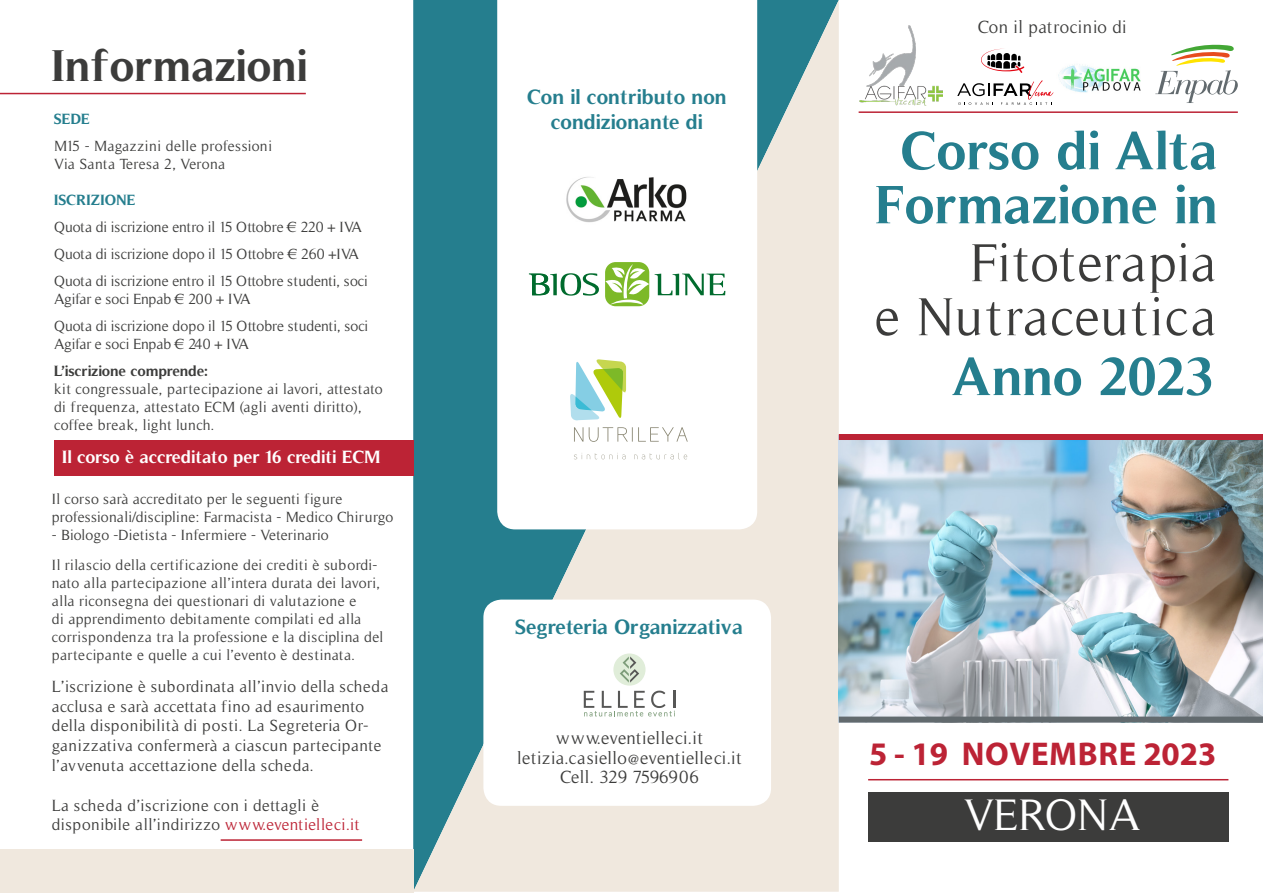
<style>
.page{position:relative;width:1263px;height:893px;background:#fff}
.page>*{position:absolute;margin:0;border:0;box-sizing:border-box;transform-origin:0 0}
.t1{font:700 54.45px/54px "Timeless";color:#257e8e;text-align:center}
.t2{font:54.45px/54px "Timeless";letter-spacing:.02em;color:#3c3c3b;text-align:right}
.t3{font:700 45px "Timeless";color:#3c3c3b}
.t4{font:45px "Timeless";color:#fff}
.t5{font:700 33px "Myriad Pro";letter-spacing:.02em;color:#bc2335}
.t6{font:700 21px/25.5px "Timeless";color:#257e8e;text-align:center}
.t7{font:18px/19.5px "Timeless";letter-spacing:.025em;color:#3c3c3b;text-align:center}
.t8{font:700 18px "Timeless";color:#fff}
.t9{font:16.5px/19.8px "Timeless";letter-spacing:.03em;color:#3c3c3b}
.t10{font:15px/18px "Timeless";letter-spacing:.015em;color:#3c3c3b}
.t11{font:15px "Timeless";letter-spacing:-.015em;color:#3c3c3b}
.t12{font:700 15px "Timeless";color:#3c3c3b}
.t13{font:700 15px "Timeless";color:#257e8e}
.s1{color:#bc2335}
</style>
<div class="page">
<div style="left:868px;top:792px;width:360px;height:50px;background:#3c3c3b"></div>
<svg style="left:413px;top:0;width:426px;height:892px;background:#9abbbc"></svg>
<div style="left:483px;top:600px;width:288px;height:206px;background:#fff;border-radius:18px"></div>
<svg style="left:497px;top:0;width:260px;height:529px"></svg>
<div style="left:54px;top:440px;width:359px;height:35px;background:#bc2335"></div>
<div style="left:613px;top:653px;width:32px;height:33px;background:#e0edd9;border-radius:50%"></div>
<svg style="left:584px;top:691px;width:91px;height:25px"></svg>
<svg style="left:620px;top:656px;width:19px;height:27px"></svg>
<hr style="left:0;top:93px;width:306px;height:1px;background:#bc2335">
<div style="left:0;top:849px;width:413px;height:44px;background:#f0e8de"></div>
<img style="left:558px;top:170px;width:135px;height:59px">
<svg style="left:570px;top:359px;width:56px;height:61px"></svg>
<svg style="left:574px;top:427px;width:9px;height:15px"></svg>
<svg style="left:589px;top:427px;width:99px;height:15px"></svg>
<svg style="left:574px;top:453px;width:113px;height:6px"></svg>
<hr style="left:221px;top:839px;width:141px;height:2px;background:#bc2335">
<hr style="left:868px;top:779px;width:360px;height:1px;background:#bc2335">
<img style="left:839px;top:440px;width:424px;height:277px">
<div style="left:839px;top:434px;width:424px;height:6px;background:#bc2335"></div>
<div style="left:839px;top:717px;width:424px;height:6px;background:#626a6e"></div>
<svg style="left:529px;top:273px;width:70px;height:23px"></svg>
<svg style="left:655px;top:274px;width:70px;height:21px"></svg>
<svg style="left:605px;top:262px;width:44px;height:44px"></svg>
<svg style="left:605px;top:263px;width:44px;height:42px"></svg>
<hr style="left:859px;top:111px;width:379px;height:2px;background:#bc2335">
<div style="left:981px;top:45px;width:49px;height:25px;border:1px solid #fff;border-radius:50%"></div>
<svg style="left:957px;top:46px;width:96px;height:59px"></svg>
<svg style="left:1155px;top:44px;width:83px;height:59px"></svg>
<img style="left:860px;top:25px;width:82px;height:81px">
<img style="left:1058px;top:64px;width:83px;height:29px">
<h2 class="t3" style="left:52px;top:39px;width:258px">Informazioni</h2>
<p class="t13" style="left:54px;top:110px;width:38px">SEDE</p>
<p class="t10" style="left:54px;top:137px;width:220px">M15 - Magazzini delle professioni<br>Via Santa Teresa 2, Verona</p>
<p class="t13" style="left:54px;top:191px;width:83px">ISCRIZIONE</p>
<p class="t10" style="left:54px;top:214px;width:315px;line-height:27px">Quota di iscrizione entro il 15 Ottobre € 220 + IVA<br>Quota di iscrizione dopo il 15 Ottobre € 260 +IVA<br>Quota di iscrizione entro il 15 Ottobre studenti, soci</p>
<p class="t10" style="left:54px;top:286px;width:316px;line-height:27px">Agifar e soci Enpab € 200 + IVA<br>Quota di iscrizione dopo il 15 Ottobre studenti, soci</p>
<p class="t11" style="left:54px;top:336px;width:197px">Agifar e soci Enpab € 240 + IVA</p>
<p class="t12" style="left:54px;top:362px;width:155px">L’iscrizione comprende:</p>
<p class="t10" style="left:54px;top:380px;width:330px">kit congressuale, partecipazione ai lavori, attestato di frequenza, attestato ECM (agli aventi diritto), coffee break, light lunch.</p>
<p class="t8" style="left:62px;top:447px;width:321px">Il corso è accreditato per 16 crediti ECM</p>
<p class="t10" style="left:52px;top:490px;width:343px">Il corso sarà accreditato per le seguenti figure professionali/discipline: Farmacista - Medico Chirurgo</p>
<p class="t10" style="left:52px;top:520px;width:327px;line-height:30px">- Biologo -Dietista - Infermiere - Veterinario<br>Il rilascio della certificazione dei crediti è subordi-</p>
<p class="t10" style="left:52px;top:574px;width:333px">nato alla partecipazione all’intera durata dei lavori, alla riconsegna dei questionari di valutazione e<br>di apprendimento debitamente compilati ed alla corrispondenza tra la professione e la disciplina del partecipante e quelle a cui l’evento è destinata.</p>
<p class="t9" style="left:52px;top:676px;width:338px">L’iscrizione è subordinata all’invio della scheda acclusa e sarà accettata fino ad esaurimento della disponibilità di posti. La Segreteria Or&shy;ganizzativa confermerà a ciascun partecipante l’avvenuta accettazione della scheda.</p>
<p class="t9" style="left:52px;top:795px;width:309px">La scheda d’iscrizione con i dettagli è disponibile all’indirizzo <span class="s1">www.eventielleci.it</span></p>
<h3 class="t6" style="left:527px;top:84px;width:201px">Con il contributo non condizionante di</h3>
<h3 class="t6" style="left:515px;top:614px;width:230px">Segreteria Organizzativa</h3>
<p class="t7" style="left:517px;top:729px;width:226px">www.eventielleci.it letizia.casiello@eventielleci.it<br>Cell. 329 7596906</p>
<p class="t7" style="left:978px;top:17px;width:151px">Con il patrocinio di</p>
<h1 class="t1" style="left:875px;top:123px;width:344px">Corso di Alta<br>Formazione in</h1>
<h1 class="t2" style="left:875px;top:236px;width:343px">Fitoterapia<br>e Nutraceutica</h1>
<h1 class="t1" style="left:952px;top:349px;width:263px">Anno 2023</h1>
<h3 class="t5" style="left:869px;top:733px;width:349px">5 - 19 NOVEMBRE 2023</h3>
<h2 class="t4" style="left:964px;top:790px;width:177px">VERONA</h2>
</div>
